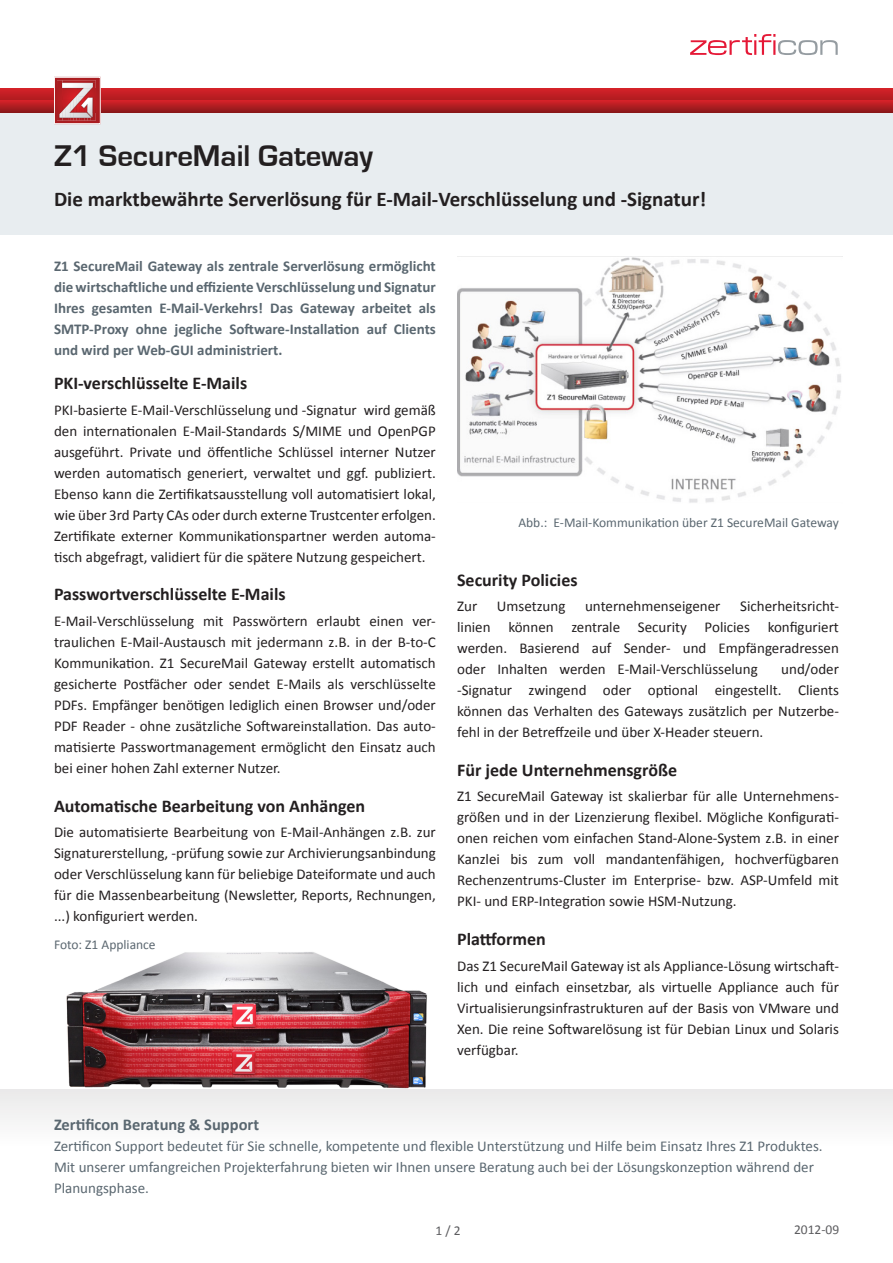
<style>
.page{position:relative;width:893px;height:1263px;background:#fff}
.page>*{position:absolute;margin:0;border:0;box-sizing:border-box;transform-origin:0 0}
.t1{font:700 30.9px "Eurostile";color:#231f20}
.t2{font:700 21px "Calibri";color:#231f20}
.Überschrift_Fließtex{font:700 18px "Calibri";color:#231f20}
.Überschrift_grau{font:700 16.5px "Calibri";color:#5a6770}
.Fließtext_2-spaltig{font:15px/21px "Calibri";color:#231f20;text-align:justify}
.Einleitung{font:700 15px/21px "Calibri";color:#5a6770;text-align:justify}
.Text_Abbinder{font:15px/21px "Calibri";color:#5a6770}
.Text_Abbinder-2{font:13.5px "Calibri";color:#5a6770}
.t3{font:13.5px "Calibri";color:#5b6770}
.t4{font:13.5px "Calibri";color:#5c5c5f}
</style>
<div class="page">
<div style="left:0;top:1089px;width:893px;height:58px;background:#f4f4f4"></div>
<svg style="left:690px;top:34px;width:148px;height:21px"></svg>
<div style="left:0;top:103px;width:893px;height:132px;background:#e8edf0"></div>
<svg style="left:0;top:88px;width:893px;height:12px;background:#c31e24"></svg>
<svg style="left:0;top:100px;width:893px;height:13px;background:#ae1c21"></svg>
<svg style="left:54px;top:77px;width:47px;height:47px;background:#c76a6d"></svg>
<img style="left:54px;top:952px;width:381px;height:144px">
<img style="left:457px;top:256px;width:385px;height:247px">
<p class="t1" style="left:54px;top:139px;width:320px">Z1 SecureMail Gateway</p>
<p class="t2" style="left:54px;top:186px;width:654px">Die marktbewährte Serverlösung für E-Mail-Verschlüsselung und -Signatur!</p>
<p class="Einleitung" style="left:54px;top:255px;width:383px">Z1 SecureMail Gateway als zentrale Serverlösung ermöglicht die wirtschaftliche und effiziente Verschlüsselung und Signatur Ihres gesamten E-Mail-Verkehrs! Das Gateway arbeitet als SMTP-Proxy ohne jegliche Software-Installation auf Clients und wird per Web-GUI administriert.</p>
<p class="Überschrift_Fließtex" style="left:54px;top:372px;width:195px">PKI-verschlüsselte E-Mails</p>
<p class="Fließtext_2-spaltig" style="left:54px;top:399px;width:383px">PKI-basierte E-Mail-Verschlüsselung und -Signatur wird gemäß den internationalen E-Mail-Standards S/MIME und OpenPGP ausgeführt. Private und öffentliche Schlüssel interner Nutzer werden automatisch generiert, verwaltet und ggf. publiziert.<br>Ebenso kann die Zertifikatsausstellung voll automatisiert lokal, wie über 3rd Party CAs oder durch externe Trustcenter erfolgen.<br>Zertifikate externer Kommunikationspartner werden automa&shy;tisch abgefragt, validiert für die spätere Nutzung gespeichert.</p>
<p class="Überschrift_Fließtex" style="left:54px;top:583px;width:233px">Passwortverschlüsselte E-Mails</p>
<p class="Fließtext_2-spaltig" style="left:54px;top:610px;width:383px">E-Mail-Verschlüsselung mit Passwörtern erlaubt einen ver&shy;traulichen E-Mail-Austausch mit jedermann z.B. in der B-to-C Kommunikation. Z1 SecureMail Gateway erstellt automatisch gesicherte Postfächer oder sendet E-Mails als verschlüsselte PDFs. Empfänger benötigen lediglich einen Browser und/oder PDF Reader - ohne zusätzliche Softwareinstallation. Das auto&shy;matisierte Passwortmanagement ermöglicht den Einsatz auch bei einer hohen Zahl externer Nutzer.</p>
<p class="Überschrift_Fließtex" style="left:54px;top:794px;width:313px">Automatische Bearbeitung von Anhängen</p>
<p class="Fließtext_2-spaltig" style="left:54px;top:821px;width:383px">Die automatisierte Bearbeitung von E-Mail-Anhängen z.B. zur Signaturerstellung, -prüfung sowie zur Archivierungsanbindung oder Verschlüsselung kann für beliebige Dateiformate und auch für die Massenbearbeitung (Newsletter, Reports, Rechnungen, ...) konfiguriert werden.</p>
<p class="t3" style="left:54px;top:936px;width:103px">Foto: Z1 Appliance</p>
<p class="Text_Abbinder-2" style="left:518px;top:514px;width:322px">Abb.: E-Mail-Kommunikation über Z1 SecureMail Gateway</p>
<p class="Überschrift_Fließtex" style="left:457px;top:569px;width:122px">Security Policies</p>
<p class="Fließtext_2-spaltig" style="left:457px;top:596px;width:22px">Zur</p>
<p class="Fließtext_2-spaltig" style="left:497px;top:596px;width:70px">Umsetzung</p>
<p class="Fließtext_2-spaltig" style="left:585px;top:596px;width:137px">unternehmenseigener</p>
<p class="Fließtext_2-spaltig" style="left:457px;top:596px;width:383px;text-indent:283px">Sicherheitsricht&shy;linien können zentrale Security Policies konfiguriert werden. Basierend auf Sender- und Empfängeradressen oder Inhalten werden E-Mail-Verschlüsselung</p>
<p class="Fließtext_2-spaltig" style="left:457px;top:659px;width:383px;text-indent:324px">und/oder -Signatur zwingend oder optional eingestellt. Clients können das Verhalten des Gateways zusätzlich per Nutzerbe&shy;fehl in der Betreffzeile und über X-Header steuern.</p>
<p class="Überschrift_Fließtex" style="left:457px;top:759px;width:221px">Für jede Unternehmensgröße</p>
<p class="Fließtext_2-spaltig" style="left:457px;top:786px;width:383px">Z1 SecureMail Gateway ist skalierbar für alle Unternehmens&shy;größen und in der Lizenzierung flexibel. Mögliche Konfigurati&shy;onen reichen vom einfachen Stand-Alone-System z.B. in einer Kanzlei bis zum voll mandantenfähigen, hochverfügbaren Rechenzentrums-Cluster im Enterprise- bzw. ASP-Umfeld mit PKI- und ERP-Integration sowie HSM-Nutzung.</p>
<p class="Überschrift_Fließtex" style="left:457px;top:928px;width:90px">Plattformen</p>
<p class="Fließtext_2-spaltig" style="left:457px;top:955px;width:383px">Das Z1 SecureMail Gateway ist als Appliance-Lösung wirtschaft&shy;lich und einfach einsetzbar, als virtuelle Appliance auch für Virtualisierungsinfrastrukturen auf der Basis von VMware und Xen. Die reine Softwarelösung ist für Debian Linux und Solaris verfügbar.</p>
<p class="Überschrift_grau" style="left:54px;top:1114px;width:207px">Zertificon Beratung &amp; Support</p>
<p class="Text_Abbinder" style="left:54px;top:1136px;width:770px">Zertificon Support bedeutet für Sie schnelle, kompetente und flexible Unterstützung und Hilfe beim Einsatz Ihres Z1 Produktes.<br>Mit unserer umfangreichen Projekterfahrung bieten wir Ihnen unsere Beratung auch bei der Lösungskonzeption während der<br>Planungsphase.</p>
<p class="t4" style="left:435px;top:1222px;width:27px">1 / 2</p>
<p class="t4" style="left:794px;top:1221px;width:47px">2012-09</p>
</div>
